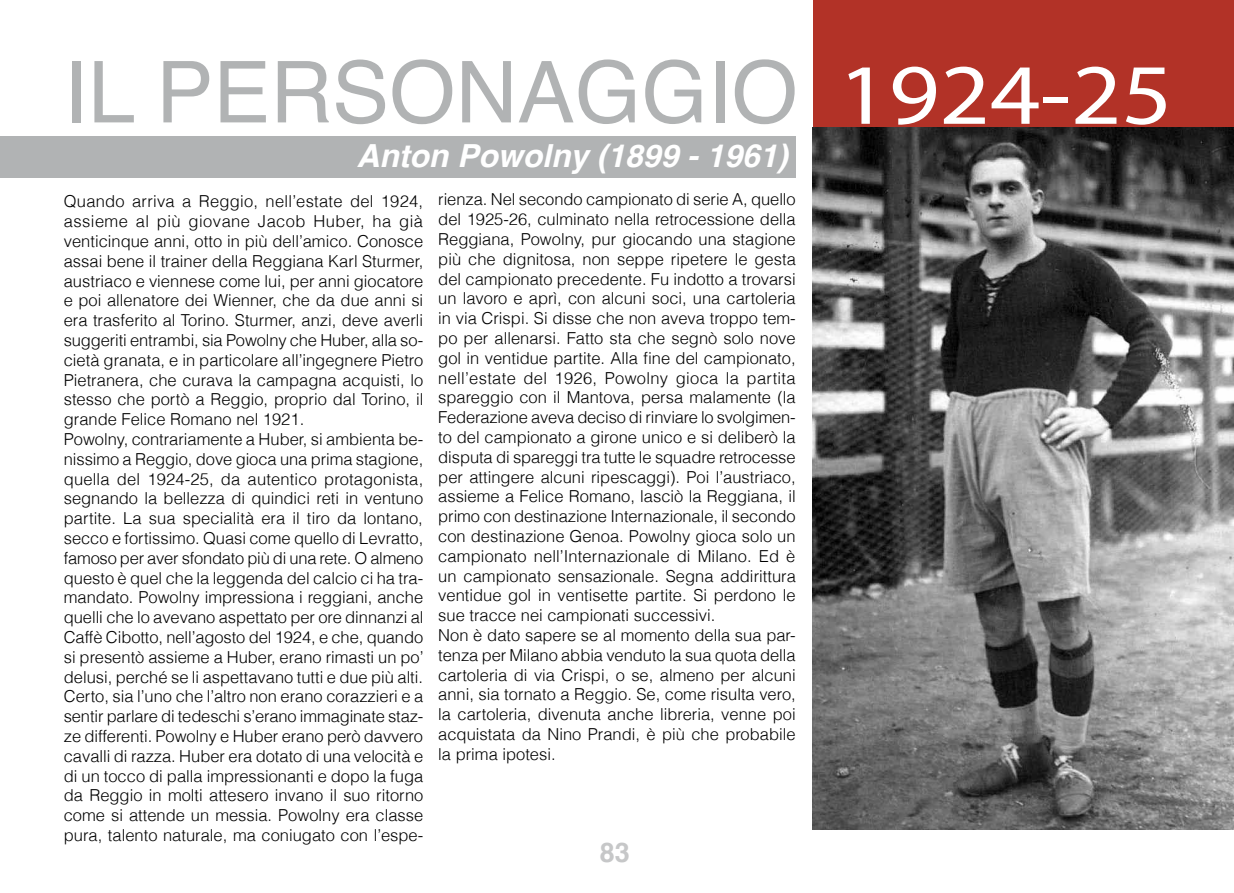
<style>
.page{position:relative;width:1234px;height:893px;background:#fff}
.page>*{position:absolute;margin:0;border:0;box-sizing:border-box;transform-origin:0 0}
.t1{font:86.55px "Myriad Pro";color:#fff;scale:1.14 1}
.t2{font:85.5px "Helvetica";color:#b1b3b4}
.t3{font:italic 700 31.8px "Helvetica";color:#fff}
.t4{font:700 27px "Helvetica";color:#c6c7c8}
.t5{font:300 16.5px/19.8px "Helvetica";color:#000}
</style>
<div class="page">
<div style="left:812px;top:0;width:421px;height:128px;background:#b23227"></div>
<div style="left:0;top:136px;width:795px;height:41px;background:#b1b3b4"></div>
<img style="left:812px;top:128px;width:421px;height:701px">
<h2 class="t2" style="left:64px;top:26px;width:387px">IL PERSONA</h2>
<h2 class="t2" style="left:574px;top:26px;width:174px">GGIO</h2>
<h3 class="t3" style="left:356px;top:129px;width:433px">Anton Powolny (1899 - 1961)</h3>
<p class="t5" style="left:64px;top:191px;width:361px">Quando arriva a Reggio, nell’estate del 1924, assieme al più giovane Jacob Huber, ha già venticinque anni, otto in più dell’amico. Conosce assai bene il trainer della Reggiana Karl Sturmer, austriaco e viennese come lui, per anni giocatore e poi allenatore dei Wienner, che da due anni si era trasferito al Torino. Sturmer, anzi, deve averli suggeriti entrambi, sia Powolny che Huber, alla so&shy;cietà granata, e in particolare all’ingegnere Pietro Pietranera, che curava la campagna acquisti, lo stesso che portò a Reggio, proprio dal Torino, il grande Felice Romano nel 1921.<br>Powolny, contrariamente a Huber, si ambienta be&shy;nissimo a Reggio, dove gioca una prima stagione, quella del 1924-25, da autentico protagonista, segnando la bellezza di quindici reti in ventuno partite. La sua specialità era il tiro da lontano, secco e fortissimo. Quasi come quello di Levratto, famoso per aver sfondato più di una rete. O almeno questo è quel che la leggenda del calcio ci ha tra&shy;mandato. Powolny impressiona i reggiani, anche quelli che lo avevano aspettato per ore dinnanzi al Caffè Cibotto, nell’agosto del 1924, e che, quando si presentò assieme a Huber, erano rimasti un po’ delusi, perché se li aspettavano tutti e due più alti.<br>Certo, sia l’uno che l’altro non erano corazzieri e a sentir parlare di tedeschi s’erano immaginate staz&shy;ze differenti. Powolny e Huber erano però davvero cavalli di razza. Huber era dotato di una velocità e di un tocco di palla impressionanti e dopo la fuga da Reggio in molti attesero invano il suo ritorno come si attende un messia. Powolny era classe pura, talento naturale, ma coniugato con l’espe-</p>
<p class="t5" style="left:438px;top:189px;width:359px">rienza. Nel secondo campionato di serie A, quello del 1925-26, culminato nella retrocessione della Reggiana, Powolny, pur giocando una stagione più che dignitosa, non seppe ripetere le gesta del campionato precedente. Fu indotto a trovarsi un lavoro e aprì, con alcuni soci, una cartoleria in via Crispi. Si disse che non aveva troppo tem&shy;po per allenarsi. Fatto sta che segnò solo nove gol in ventidue partite. Alla fine del campionato, nell’estate del 1926, Powolny gioca la partita spareggio con il Mantova, persa malamente (la Federazione aveva deciso di rinviare lo svolgimen&shy;to del campionato a girone unico e si deliberò la disputa di spareggi tra tutte le squadre retrocesse per attingere alcuni ripescaggi). Poi l’austriaco, assieme a Felice Romano, lasciò la Reggiana, il primo con destinazione Internazionale, il secondo con destinazione Genoa. Powolny gioca solo un campionato nell’Internazionale di Milano. Ed è un campionato sensazionale. Segna addirittura ventidue gol in ventisette partite. Si perdono le sue tracce nei campionati successivi.<br>Non è dato sapere se al momento della sua par&shy;tenza per Milano abbia venduto la sua quota della cartoleria di via Crispi, o se, almeno per alcuni anni, sia tornato a Reggio. Se, come risulta vero, la cartoleria, divenuta anche libreria, venne poi acquistata da Nino Prandi, è più che probabile la prima ipotesi.</p>
<h3 class="t4" style="left:599px;top:831px;width:32px">83</h3>
<h1 class="t1" style="left:838px;top:41px;width:294px">1924-25</h1>
</div>
